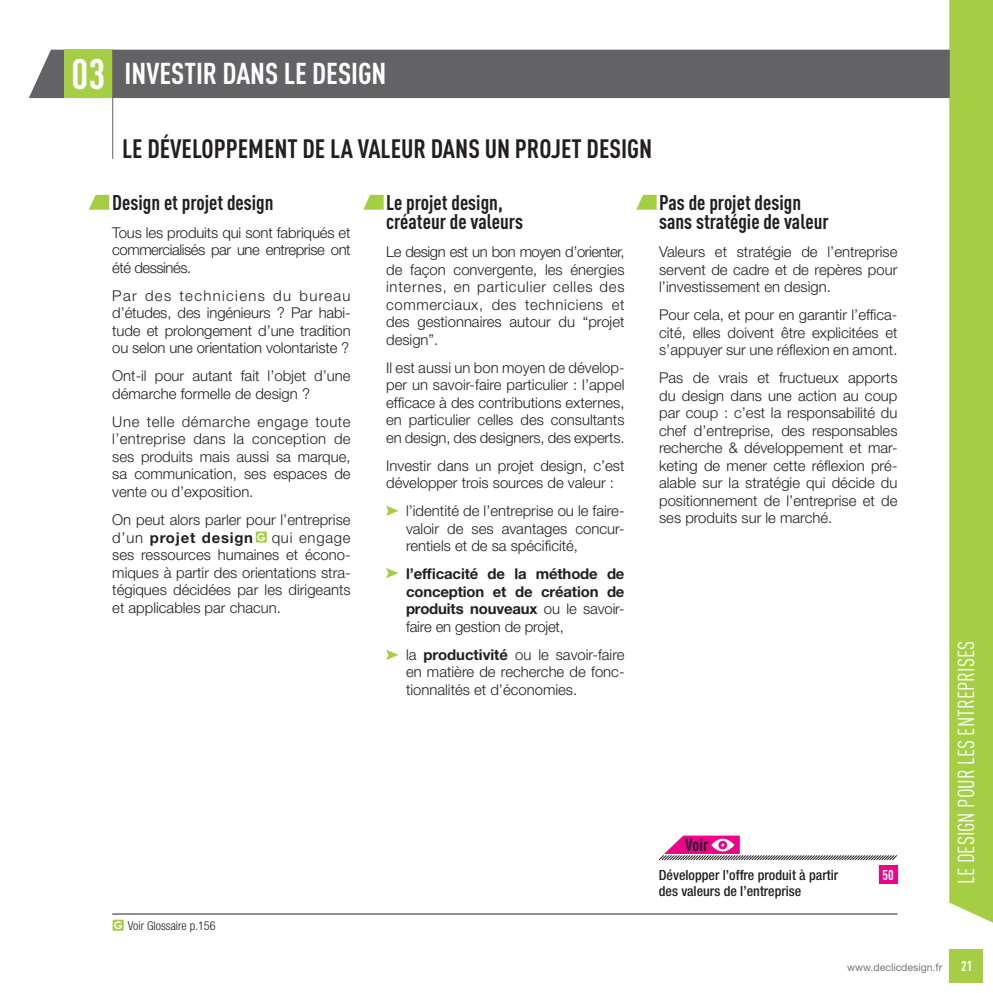
<style>
.page{position:relative;width:993px;height:993px;background:#fff}
.page>*{position:absolute;margin:0;border:0;box-sizing:border-box;transform-origin:0 0}
.t1{font:700 29.75px "DIN Cond";color:#fff}
.t2{font:700 26.25px "DIN Cond";color:#231f20}
.t3{font:22.75px "DIN Cond";color:#fff}
.t4{font:700 21px/19.2px "DIN Cond";color:#231f20}
.t5{font:700 17.5px "DIN Cond";color:#231f20}
.t6{font:300 14.88px/17.5px "Helvetica Neue";color:#231f20;text-align:justify}
.t7{font:700 14.88px/17.5px "Helvetica Neue";letter-spacing:-.01em;color:#231f20;text-align:justify}
.t8{font:500 condensed 14px/15.8px "Helvetica Neue";color:#231f20}
.t9{font:700 14px "DIN Cond";color:#fff}
.t10{font:300 condensed 12.25px "Helvetica Neue";color:#231f20}
.t11{font:10.5px "Helvetica Neue";color:#76787b}
.t12{font:700 10.5px "Century Gothic";color:#fff}
.s1{font-size:42px}
.s2{font-weight:700}
.s3{font-weight:300}
.s4{font-family:"Century Gothic";font-weight:700;font-stretch:normal;font-size:10.5px;color:#fff}
</style>
<div class="page">
<div style="left:948px;top:0;width:44px;height:923px;background:#a5ce44"></div>
<div style="left:948px;top:949px;width:34px;height:33px;background:#a5ce44"></div>
<div style="left:29px;top:50px;width:920px;height:48px;background:#636366"></div>
<svg style="left:89px;top:195px;width:20px;height:15px"></svg>
<div style="left:64px;top:50px;width:49px;height:48px;background:#a5ce44"></div>
<hr style="left:112px;top:50px;width:1px;height:109px;background:#636366">
<svg style="left:363px;top:195px;width:20px;height:15px"></svg>
<svg style="left:636px;top:195px;width:20px;height:15px"></svg>
<svg style="left:386px;top:505px;width:12px;height:11px"></svg>
<svg style="left:386px;top:568px;width:12px;height:10px"></svg>
<svg style="left:386px;top:649px;width:12px;height:11px"></svg>
<div style="left:113px;top:919px;width:11px;height:11px;background:#a5ce44"></div>
<hr style="left:112px;top:913px;width:785px;height:1px;background:#231f20">
<div style="left:256px;top:531px;width:11px;height:11px;background:#a5ce44"></div>
<svg style="left:658px;top:835px;width:239px;height:26px"></svg>
<div style="left:878px;top:865px;width:18px;height:18px;background:#ed028c"></div>
<h1 class="t1" style="left:72px;top:56px;width:316px"><span class="s1">03</span> INVESTIR DANS LE DESIGN</h1>
<h2 class="t2" style="left:122px;top:132px;width:531px">LE DÉVELOPPEMENT DE LA VALEUR DANS UN PROJET DESIGN</h2>
<h3 class="t4" style="left:112px;top:192px;width:163px">Design et projet design</h3>
<p class="t6" style="left:112px;top:223px;width:240px">Tous les produits qui sont fabriqués et commercialisés par une entreprise ont été dessinés.</p>
<p class="t6" style="left:112px;top:286px;width:240px">Par des techniciens du bureau d’études, des ingénieurs ? Par habi&shy;tude et prolongement d’une tradition ou selon une orientation volontariste ?</p>
<p class="t6" style="left:112px;top:367px;width:240px">Ont-il pour autant fait l’objet d’une démarche formelle de design ?</p>
<p class="t6" style="left:112px;top:412px;width:240px">Une telle démarche engage toute l’entreprise dans la conception de ses produits mais aussi sa marque, sa communication, ses espaces de vente ou d’exposition.</p>
<p class="t6" style="left:112px;top:510px;width:240px">On peut alors parler pour l’entreprise d’un <span class="s2">projet design</span></p>
<h3 class="t4" style="left:386px;top:192px;width:138px">Le projet design, créateur de valeurs</h3>
<p class="t6" style="left:386px;top:243px;width:240px">Le design est un bon moyen d’orienter, de façon convergente, les énergies internes, en particulier celles des commerciaux, des techniciens et des gestionnaires autour du “projet design”.</p>
<p class="t6" style="left:386px;top:358px;width:240px">Il est aussi un bon moyen de dévelop&shy;per un savoir-faire particulier : l’appel efficace à des contributions externes, en particulier celles des consultants en design, des designers, des experts.</p>
<p class="t6" style="left:386px;top:456px;width:240px">Investir dans un projet design, c’est développer trois sources de valeur :</p>
<p class="t6" style="left:406px;top:501px;width:220px">l’identité de l’entreprise ou le faire&shy;valoir de ses avantages concur&shy;rentiels et de sa spécificité,</p>
<p class="t7" style="left:406px;top:564px;width:220px">l’efficacité de la méthode de conception et de création de produits nouveaux <span class="s3">ou le savoir&shy;faire en gestion de projet,</span></p>
<p class="t6" style="left:406px;top:645px;width:220px">la <span class="s2">productivité</span> ou le savoir-faire en matière de recherche de fonc&shy;tionnalités et d’économies.</p>
<p class="t6" style="left:112px;top:528px;width:240px;text-indent:159px">qui engage ses ressources humaines et écono&shy;miques à partir des orientations stra&shy;tégiques décidées par les dirigeants et applicables par chacun.</p>
<p class="t12" style="left:257px;top:530px;width:10px">G</p>
<h3 class="t4" style="left:659px;top:192px;width:171px">Pas de projet design sans stratégie de valeur</h3>
<p class="t6" style="left:659px;top:243px;width:240px">Valeurs et stratégie de l’entreprise servent de cadre et de repères pour l’investissement en design.</p>
<p class="t6" style="left:659px;top:306px;width:240px">Pour cela, et pour en garantir l’effica&shy;cité, elles doivent être explicitées et s’appuyer sur une réflexion en amont.</p>
<p class="t6" style="left:659px;top:368px;width:240px">Pas de vrais et fructueux apports du design dans une action au coup par coup : c’est la responsabilité du chef d’entreprise, des responsables recherche &amp; développement et mar&shy;keting de mener cette réflexion pré&shy;alable sur la stratégie qui décide du positionnement de l’entreprise et de ses produits sur le marché.</p>
<p class="t10" style="left:114px;top:918px;width:103px"><span class="s4">G</span> Voir Glossaire p.156</p>
<p class="t5" style="left:685px;top:834px;width:25px">Voir</p>
<p class="t8" style="left:658px;top:866px;width:181px">Développer l’offre produit à partir des valeurs de l’entreprise</p>
<p class="t9" style="left:882px;top:866px;width:13px">50</p>
<p class="t11" style="left:847px;top:960px;width:96px">www.declicdesign.fr</p>
<h3 class="t3" style="left:952px;top:883px;width:244px;rotate:-90deg">LE DESIGN POUR LES ENTREPRISES</h3>
<p class="t9" style="left:960px;top:957px;width:13px">21</p>
</div>
